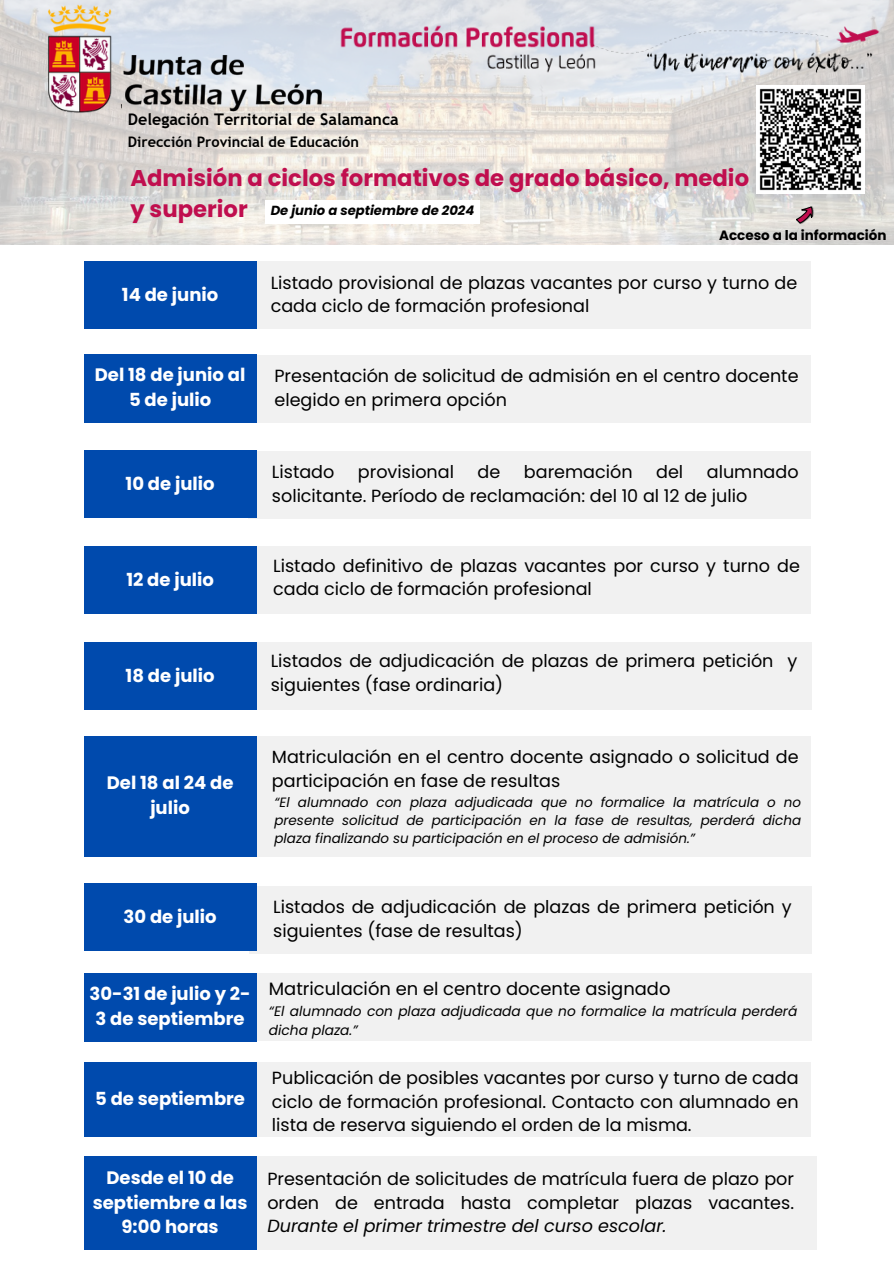
<style>
.page{position:relative;width:894px;height:1264px;background:#fff}
.page>*{position:absolute;margin:0;border:0;box-sizing:border-box;transform-origin:0 0}
.t1{font:700 22.8px/31.5px "Poppins";color:#c00e4e}
.t2{font:700 18px/24.8px "Poppins";color:#fff;text-align:center}
.t3{font:17.85px "Poppins";color:#000}
.t4{font:17.55px/23.7px "Poppins";color:#000}
.t5{font:700 16.05px "Trebuchet MS";color:#000}
.t6{font:700 14.55px "Trebuchet MS";color:#000}
.t7{font:italic 13.8px/19.2px "Poppins";color:#000}
.t8{font:italic 13.5px/18px "Poppins";color:#000;text-align:justify}
.t9{font:700 13.5px "Poppins";color:#000}
.t10{font:italic 700 13.2px "Poppins";color:#000}
.s1{font-style:italic}
</style>
<div class="page">
<div style="left:248px;top:261px;width:562px;height:68px;background:#f1f1f1"></div>
<div style="left:84px;top:261px;width:172px;height:68px;background:#004aad"></div>
<div style="left:248px;top:355px;width:562px;height:68px;background:#f1f1f1"></div>
<div style="left:84px;top:354px;width:172px;height:69px;background:#004aad"></div>
<div style="left:248px;top:451px;width:562px;height:67px;background:#f1f1f1"></div>
<div style="left:84px;top:450px;width:172px;height:68px;background:#004aad"></div>
<div style="left:248px;top:546px;width:562px;height:68px;background:#f1f1f1"></div>
<div style="left:84px;top:546px;width:172px;height:68px;background:#004aad"></div>
<div style="left:249px;top:642px;width:562px;height:67px;background:#f1f1f1"></div>
<div style="left:84px;top:642px;width:172px;height:68px;background:#004aad"></div>
<div style="left:246px;top:736px;width:564px;height:120px;background:#f1f1f1"></div>
<div style="left:84px;top:736px;width:172px;height:120px;background:#004aad"></div>
<div style="left:249px;top:885px;width:562px;height:68px;background:#f1f1f1"></div>
<div style="left:84px;top:883px;width:172px;height:68px;background:#004aad"></div>
<img style="left:0;top:0;width:893px;height:244px">
<img style="left:339px;top:22px;width:554px;height:57px">
<div style="left:255px;top:1062px;width:555px;height:74px;background:#f1f1f1"></div>
<div style="left:84px;top:1061px;width:172px;height:75px;background:#004aad"></div>
<div style="left:249px;top:973px;width:562px;height:67px;background:#f1f1f1"></div>
<div style="left:84px;top:973px;width:172px;height:68px;background:#004aad"></div>
<div style="left:254px;top:1156px;width:562px;height:94px;background:#f1f1f1"></div>
<div style="left:84px;top:1156px;width:172px;height:94px;background:#004aad"></div>
<img style="left:791px;top:200px;width:28px;height:1px">
<svg style="left:791px;top:201px;width:28px;height:26px"></svg>
<img style="left:24px;top:0;width:98px;height:115px">
<img style="left:121px;top:46px;width:125px;height:33px">
<img style="left:121px;top:82px;width:204px;height:29px">
<img style="left:756px;top:86px;width:108px;height:108px">
<div style="left:265px;top:200px;width:214px;height:23px;background:#fff"></div>
<p class="t5" style="left:128px;top:110px;width:272px">Delegación Territorial de Salamanca</p>
<p class="t6" style="left:128px;top:133px;width:233px">Dirección Provincial de Educación</p>
<h2 class="t1" style="left:130px;top:162px;width:620px">Admisión a ciclos formativos de grado básico, medio y superior</h2>
<p class="t10" style="left:270px;top:201px;width:205px">De junio a septiembre de 2024</p>
<p class="t2" style="left:122px;top:282px;width:98px">14 de junio</p>
<p class="t2" style="left:95px;top:362px;width:152px">Del 18 de junio al<br>5 de julio</p>
<p class="t2" style="left:126px;top:471px;width:90px">10 de julio</p>
<p class="t2" style="left:126px;top:567px;width:89px">12 de julio</p>
<h2 class="t9" style="left:719px;top:226px;width:169px">Acceso a la información</h2>
<h2 class="t4" style="left:270px;top:271px;width:528px">Listado provisional de plazas vacantes por curso y turno de cada ciclo de formación profesional</h2>
<p class="t4" style="left:274px;top:364px;width:525px">Presentación de solicitud de admisión en el centro docente elegido en primera opción</p>
<p class="t4" style="left:272px;top:460px;width:64px">Listado</p>
<p class="t4" style="left:358px;top:460px;width:97px">provisional</p>
<p class="t4" style="left:477px;top:460px;width:24px">de</p>
<p class="t4" style="left:523px;top:460px;width:110px">baremación</p>
<p class="t4" style="left:656px;top:460px;width:29px">del</p>
<p class="t4" style="left:272px;top:460px;width:528px;text-indent:435px">alumnado solicitante. Período de reclamación: del 10 al 12 de julio</p>
<h2 class="t4" style="left:273px;top:554px;width:528px">Listado definitivo de plazas vacantes por curso y turno de cada ciclo de formación profesional</h2>
<p class="t2" style="left:126px;top:663px;width:90px">18 de julio</p>
<h3 class="t4" style="left:270px;top:649px;width:528px">Listados de adjudicación de plazas de primera petición y siguientes (fase ordinaria)</h3>
<p class="t2" style="left:107px;top:770px;width:128px">Del 18 al 24 de julio</p>
<p class="t4" style="left:272px;top:745px;width:528px">Matriculación en el centro docente asignado o solicitud de participación en fase de resultas</p>
<h2 class="t8" style="left:274px;top:793px;width:528px">“El alumnado con plaza adjudicada que no formalice la matrícula o no presente solicitud de participación en la fase de resultas, perderá dicha plaza finalizando su participación en el proceso de admisión.”</h2>
<h4 class="t2" style="left:123px;top:904px;width:95px">30 de julio</h4>
<p class="t2" style="left:90px;top:981px;width:162px">30-31 de julio y 2-<br>3 de septiembre</p>
<h5 class="t2" style="left:95px;top:1086px;width:151px">5 de septiembre</h5>
<h5 class="t2" style="left:93px;top:1165px;width:156px">Desde el 10 de septiembre a las<br>9:00 horas</h5>
<h2 class="t4" style="left:273px;top:894px;width:519px">Listados de adjudicación de plazas de primera petición y siguientes (fase de resultas)</h2>
<h2 class="t3" style="left:269px;top:976px;width:403px">Matriculación en el centro docente asignado</h2>
<p class="t7" style="left:269px;top:1001px;width:530px">“El alumnado con plaza adjudicada que no formalice la matrícula perderá dicha plaza.”</p>
<p class="t4" style="left:272px;top:1066px;width:528px;text-align:justify">Publicación de posibles vacantes por curso y turno de cada ciclo de formación profesional. Contacto con alumnado en lista de reserva siguiendo el orden de la misma.</p>
<p class="t4" style="left:267px;top:1166px;width:528px;text-align:justify">Presentación de solicitudes de matrícula fuera de plazo por orden de entrada hasta completar plazas vacantes.<br><span class="s1">Durante el primer trimestre del curso escolar.</span></p>
</div>
